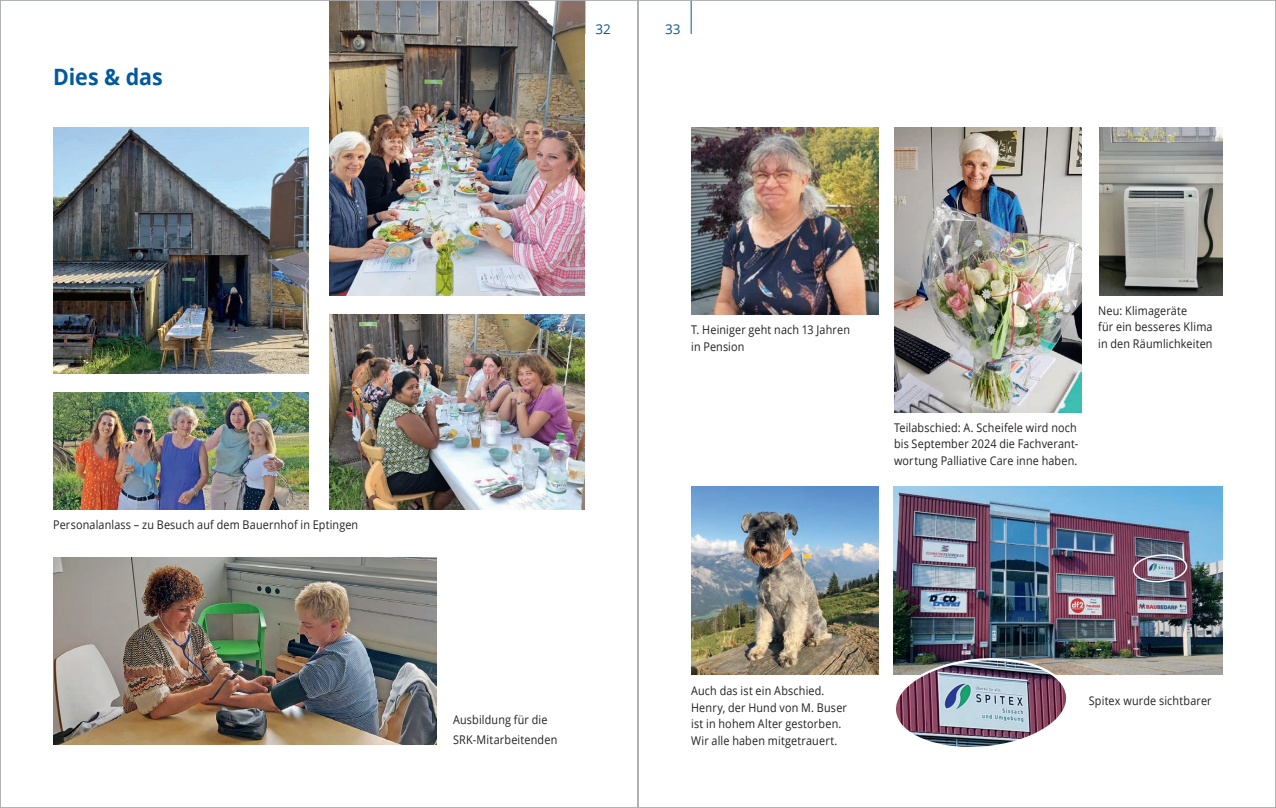
<style>
.page{position:relative;width:1276px;height:808px;background:#fff}
.page>*{position:absolute;margin:0;border:0;box-sizing:border-box;transform-origin:0 0}
.t1{font:700 22.5px "Open Sans";letter-spacing:-.005em;color:#015a9d;scale:.95 1}
.t2{font:13.5px "Open Sans";color:#015a9d}
.t3{font:12px/16.5px "Open Sans";letter-spacing:.015em;color:#231f20;scale:.9 1}
</style>
<div class="page">
<hr style="left:584px;top:0;width:1px;height:34px;background:#015a9d">
<hr style="left:691px;top:0;width:1px;height:34px;background:#015a9d">
<img style="left:329px;top:2px;width:255px;height:293px">
<img style="left:53px;top:128px;width:255px;height:245px">
<img style="left:53px;top:393px;width:255px;height:117px">
<img style="left:330px;top:315px;width:255px;height:195px">
<img style="left:894px;top:128px;width:187px;height:284px">
<img style="left:691px;top:128px;width:187px;height:187px">
<img style="left:53px;top:557px;width:383px;height:188px">
<img style="left:691px;top:487px;width:187px;height:187px">
<img style="left:893px;top:487px;width:329px;height:187px">
<svg style="left:1133px;top:554px;width:54px;height:29px;background:#908496"></svg>
<img style="left:893px;top:656px;width:176px;height:91px">
<img style="left:1099px;top:128px;width:123px;height:167px">
<h1 class="t1" style="left:53px;top:61px;width:117px">Dies &amp; das</h1>
<p class="t3" style="left:53px;top:516px;width:340px">Personalanlass – zu Besuch auf dem Bauernhof in Eptingen</p>
<p class="t2" style="left:595px;top:20px;width:17px">32</p>
<p class="t2" style="left:665px;top:20px;width:17px">33</p>
<p class="t3" style="left:453px;top:710px;width:117px;line-height:19.5px">Ausbildung für die<br>SRK-Mitarbeitenden</p>
<p class="t3" style="left:691px;top:321px;width:178px">T. Heiniger geht nach 13 Jahren in Pension</p>
<p class="t3" style="left:1098px;top:302px;width:129px">Neu: Klimageräte<br>für ein besseres Klima in den Räumlichkeiten</p>
<p class="t3" style="left:894px;top:419px;width:206px;text-align:justify">Teilabschied: A. Scheifele wird noch bis September 2024 die Fachverant&shy;wortung Palliative Care inne haben.</p>
<p class="t3" style="left:691px;top:682px;width:175px">Auch das ist ein Abschied.<br>Henry, der Hund von M. Buser ist in hohem Alter gestorben.<br>Wir alle haben mitgetrauert.</p>
<p class="t3" style="left:1089px;top:692px;width:138px">Spitex wurde sichtbarer</p>
</div>
